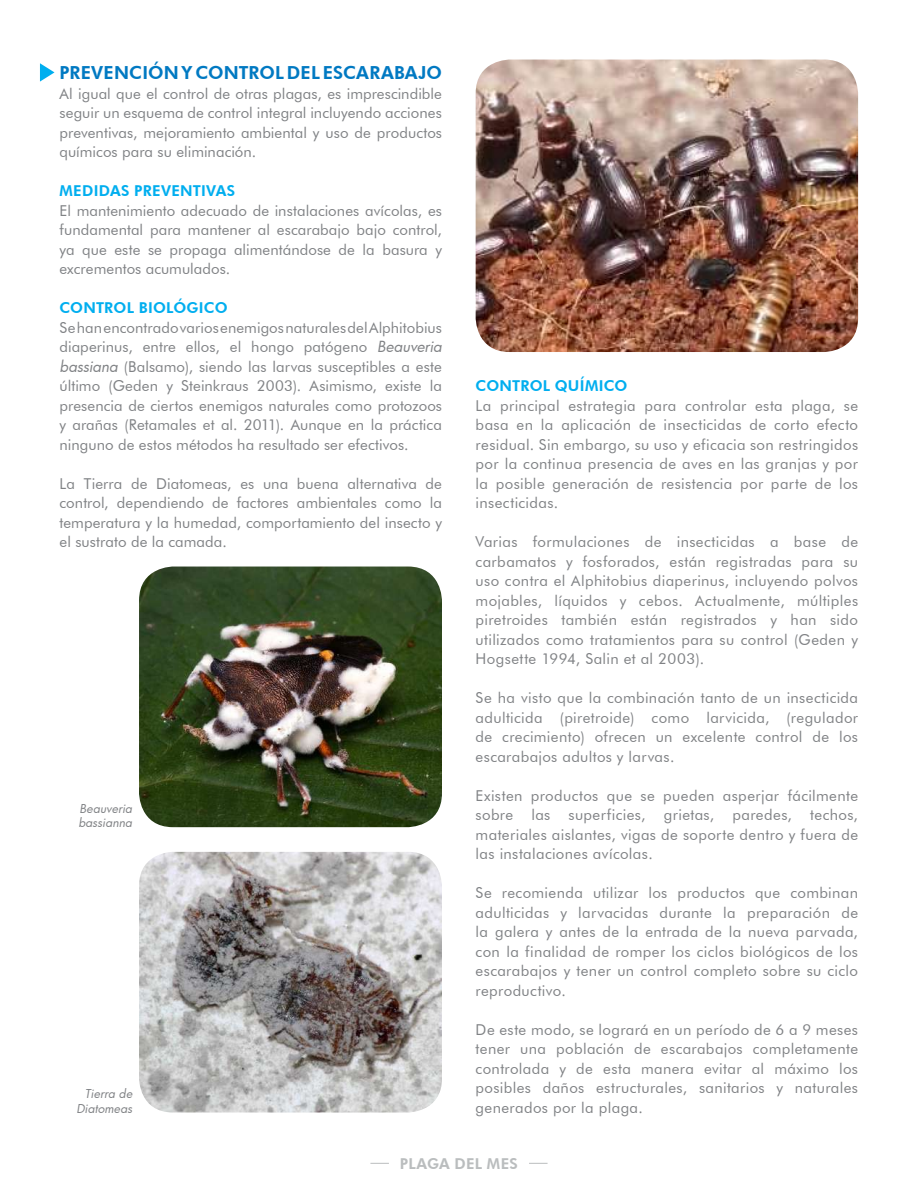
<style>
.page{position:relative;width:918px;height:1188px;background:#fff}
.page>*{position:absolute;margin:0;border:0;box-sizing:border-box;transform-origin:0 0}
.t1{font:800 18px "Futura BT";letter-spacing:.01em;color:#0079c2}
.t2{font:15px/19.5px "Futura BT";letter-spacing:.02em;color:#808285;text-align:justify}
.t3{font:800 15px "Futura BT";letter-spacing:.015em;color:#00aeef}
.t4{font:800 15px "Futura BT";letter-spacing:.02em;color:#babdbe}
.t5{font:italic 12px/14.4px "Futura";letter-spacing:.01em;color:#808285}
.s1{font-family:"Futura";font-style:italic}
</style>
<div class="page">
<svg style="left:370px;top:1163px;width:19px;height:1px"></svg>
<svg style="left:529px;top:1163px;width:19px;height:1px"></svg>
<img style="left:476px;top:60px;width:382px;height:292px">
<svg style="left:40px;top:63px;width:15px;height:19px"></svg>
<img style="left:139px;top:567px;width:303px;height:260px">
<img style="left:139px;top:852px;width:303px;height:261px">
<p class="t1" style="left:60px;top:62px;width:384px">PREVENCIÓN Y CONTROL DEL ESCARABAJO</p>
<p class="t2" style="left:60px;top:83px;width:384px">Al igual que el control de otras plagas, es imprescindible seguir un esquema de control integral incluyendo acciones preventivas, mejoramiento ambiental y uso de productos químicos para su eliminación.</p>
<p class="t3" style="left:60px;top:182px;width:177px">MEDIDAS PREVENTIVAS</p>
<p class="t2" style="left:60px;top:200px;width:384px">El mantenimiento adecuado de instalaciones avícolas, es fundamental para mantener al escarabajo bajo control, ya que este se propaga alimentándose de la basura y excrementos acumulados.</p>
<p class="t3" style="left:60px;top:299px;width:170px">CONTROL BIOLÓGICO</p>
<p class="t2" style="left:60px;top:317px;width:384px">Se han encontrado varios enemigos naturales del Alphitobius diaperinus, entre ellos, el hongo patógeno <span class="s1">Beauveria bassiana</span> (Balsamo), siendo las larvas susceptibles a este último (Geden y Steinkraus 2003). Asimismo, existe la presencia de ciertos enemigos naturales como protozoos y arañas (Retamales et al. 2011). Aunque en la práctica ninguno de estos métodos ha resultado ser efectivos.</p>
<p class="t2" style="left:60px;top:473px;width:384px">La Tierra de Diatomeas, es una buena alternativa de control, dependiendo de factores ambientales como la temperatura y la humedad, comportamiento del insecto y el sustrato de la camada.</p>
<p class="t5" style="left:78px;top:801px;width:55px">Beauveria bassianna</p>
<p class="t5" style="left:76px;top:1086px;width:57px;text-align:right">Tierra de<br>Diatomeas</p>
<p class="t3" style="left:476px;top:377px;width:153px">CONTROL QUÍMICO</p>
<p class="t2" style="left:476px;top:395px;width:384px">La principal estrategia para controlar esta plaga, se basa en la aplicación de insecticidas de corto efecto residual. Sin embargo, su uso y eficacia son restringidos por la continua presencia de aves en las granjas y por la posible generación de resistencia por parte de los insecticidas.</p>
<p class="t2" style="left:476px;top:532px;width:384px">Varias formulaciones de insecticidas a base de carbamatos y fosforados, están registradas para su uso contra el Alphitobius diaperinus, incluyendo polvos mojables, líquidos y cebos. Actualmente, múltiples piretroides también están registrados y han sido utilizados como tratamientos para su control (Geden y Hogsette 1994, Salin et al 2003).</p>
<p class="t2" style="left:476px;top:688px;width:384px">Se ha visto que la combinación tanto de un insecticida adulticida (piretroide) como larvicida, (regulador de crecimiento) ofrecen un excelente control de los escarabajos adultos y larvas.</p>
<p class="t2" style="left:476px;top:785px;width:384px">Existen productos que se pueden asperjar fácilmente sobre las superficies, grietas, paredes, techos, materiales aislantes, vigas de soporte dentro y fuera de las instalaciones avícolas.</p>
<p class="t2" style="left:476px;top:883px;width:384px">Se recomienda utilizar los productos que combinan adulticidas y larvacidas durante la preparación de la galera y antes de la entrada de la nueva parvada, con la finalidad de romper los ciclos biológicos de los escarabajos y tener un control completo sobre su ciclo reproductivo.</p>
<p class="t2" style="left:476px;top:1019px;width:384px">De este modo, se logrará en un período de 6 a 9 meses tener una población de escarabajos completamente controlada y de esta manera evitar al máximo los posibles daños estructurales, sanitarios y naturales generados por la plaga.</p>
<p class="t4" style="left:400px;top:1154px;width:120px">PLAGA DEL MES</p>
</div>
